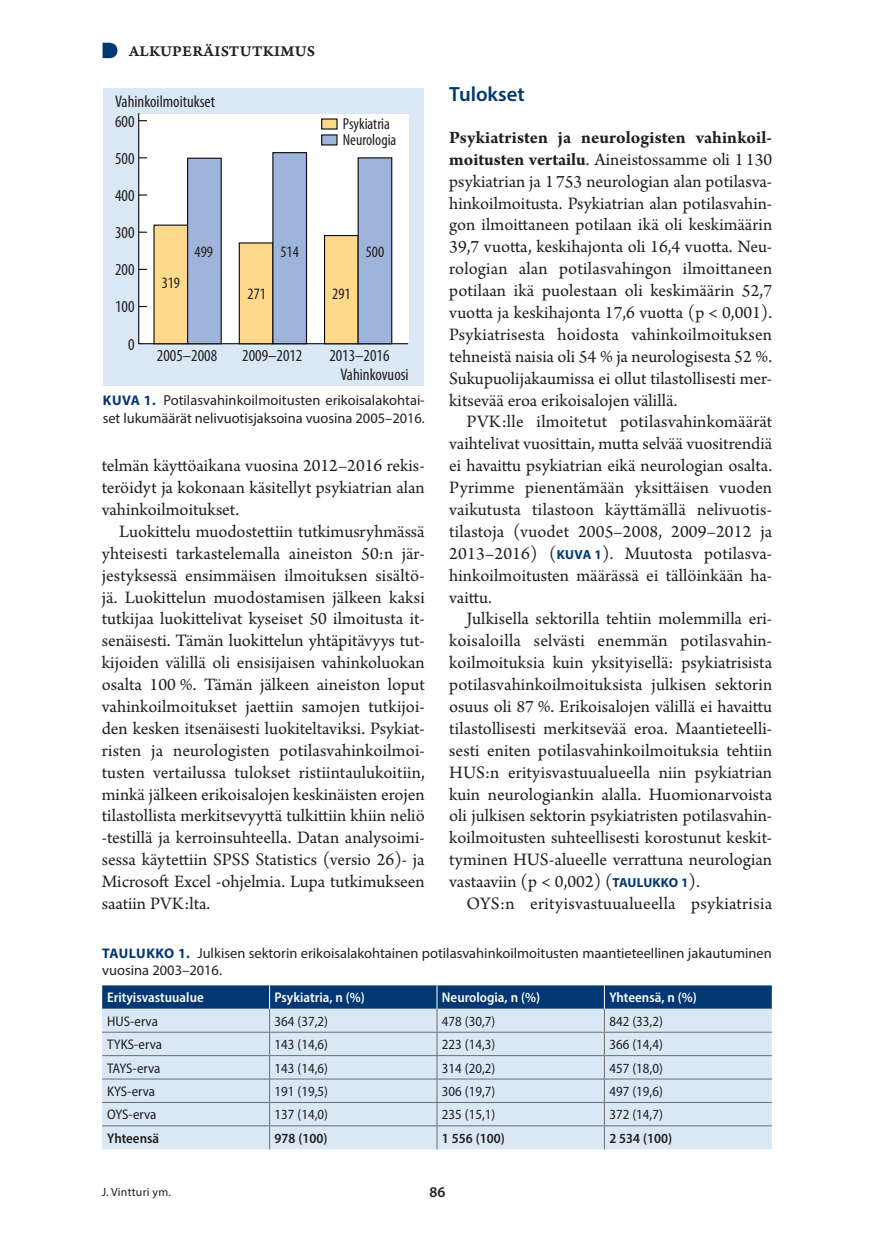
<style>
.page{position:relative;width:874px;height:1241px;background:#fff}
.page>*{position:absolute;margin:0;border:0;box-sizing:border-box;transform-origin:0 0}
.v1{font:600 20.65px "Myriad Pro";color:#013874}
.l_ei_sis{font:18.38px/21.9px "Arno Pro";color:#231f20;text-align:justify}
.t1{font:condensed 16.8px "Myriad Pro";color:#231f20}
.t2{font:condensed 15.92px/15.9px "Myriad Pro";color:#231f20}
.vinj{font:15.75px "Arno Pro Smbd Caption";letter-spacing:.015em;color:#231f20}
.t3{font:600 14.88px "Myriad Pro";color:#231f20}
.kt{font:14.35px/17.5px "Myriad Pro";color:#231f20}
.t{font:semi-condensed 14px "Myriad Pro";color:#231f20}
.t_pl{font:600 semi-condensed 14px "Myriad Pro";color:#fff}
.t_pl_musta{font:600 semi-condensed 14px "Myriad Pro";color:#231f20}
.Ala{font:11.9px "Myriad Pro";letter-spacing:.02em;color:#231f20}
.s1{font-weight:700}
.s2{font-family:"Myriad Pro";font-weight:700;font-size:13.12px;color:#013874}
.s3{font-weight:700;font-size:14px;color:#013874}
</style>
<div class="page">
<svg style="left:102px;top:985px;width:669px;height:164px;background:#b7cade"></svg>
<div style="left:103px;top:88px;width:320px;height:297px;background:#dae7f5"></div>
<div style="left:138px;top:113px;width:271px;height:232px;background:#fff"></div>
<svg style="left:139px;top:231px;width:8px;height:2px"></svg>
<div style="left:154px;top:225px;width:33px;height:118px;background:#fed88b"></div>
<div style="left:187px;top:158px;width:34px;height:185px;background:#9fb4da"></div>
<div style="left:187px;top:158px;width:35px;height:186px;border:1px solid #0e0c14"></div>
<div style="left:239px;top:243px;width:34px;height:100px;background:#fed88b"></div>
<div style="left:238px;top:242px;width:35px;height:102px;border:1px solid #0e0c14"></div>
<div style="left:273px;top:153px;width:33px;height:190px;background:#9fb4da"></div>
<div style="left:272px;top:152px;width:35px;height:192px;border:1px solid #0e0c14"></div>
<div style="left:324px;top:235px;width:34px;height:108px;background:#fed88b"></div>
<div style="left:324px;top:235px;width:34px;height:109px;border:1px solid #0e0c14"></div>
<div style="left:358px;top:158px;width:33px;height:185px;background:#9fb4da"></div>
<div style="left:357px;top:157px;width:35px;height:187px;border:1px solid #0e0c14"></div>
<div style="left:321px;top:119px;width:16px;height:10px;background:#fed88b"></div>
<div style="left:321px;top:135px;width:16px;height:10px;background:#9fb4da"></div>
<div style="left:321px;top:134px;width:16px;height:11px;border:1px solid #0e0c14"></div>
<svg style="left:102px;top:43px;width:15px;height:15px"></svg>
<p class="vinj" style="left:129px;top:41px;width:188px">ALKUPERÄISTUTKIMUS</p>
<p class="v1" style="left:449px;top:81px;width:77px">Tulokset</p>
<p class="l_ei_sis" style="left:449px;top:127px;width:324px"><span class="s1">Psykiatristen ja neurologisten vahinkoil&shy;moitusten vertailu</span>. Aineistossamme oli 1 130 psykiatrian ja 1 753 neurologian alan potilasva&shy;hinkoilmoitusta. Psykiatrian alan potilasvahin&shy;gon ilmoittaneen potilaan ikä oli keskimäärin 39,7 vuotta, keskihajonta oli 16,4 vuotta. Neu&shy;rologian alan potilasvahingon ilmoittaneen potilaan ikä puolestaan oli keskimäärin 52,7 vuotta ja keskihajonta 17,6 vuotta (p &lt; 0,001).<br>Psykiatrisesta hoidosta vahinkoilmoituksen tehneistä naisia oli 54 % ja neurologisesta 52 %.<br>Sukupuolijakaumissa ei ollut tilastollisesti mer&shy;kitsevää eroa erikoisalojen välillä.</p>
<p class="l_ei_sis" style="left:449px;top:412px;width:324px;text-indent:17px">PVK:lle ilmoitetut potilasvahinkomäärät vaihtelivat vuosittain, mutta selvää vuositrendiä ei havaittu psykiatrian eikä neurologian osalta.<br>Pyrimme pienentämään yksittäisen vuoden vaikutusta tilastoon käyttämällä nelivuotis&shy;tilastoja (vuodet 2005–2008, 2009–2012 ja 2013–2016) (<span class="s2">KUVA 1</span>). Muutosta potilasva&shy;hinkoilmoitusten määrässä ei tällöinkään ha&shy;vaittu.</p>
<p class="l_ei_sis" style="left:449px;top:609px;width:324px;text-indent:17px">Julkisella sektorilla tehtiin molemmilla eri&shy;koisaloilla selvästi enemmän potilasvahin&shy;koilmoituksia kuin yksityisellä: psykiatrisista potilasvahinkoilmoituksista julkisen sektorin osuus oli 87 %. Erikoisalojen välillä ei havaittu tilastollisesti merkitsevää eroa. Maantieteelli&shy;sesti eniten potilasvahinkoilmoituksia tehtiin HUS:n erityisvastuualueella niin psykiatrian kuin neurologiankin alalla. Huomionarvoista oli julkisen sektorin psykiatristen potilasvahin&shy;koilmoitusten suhteellisesti korostunut keskit&shy;tyminen HUS-alueelle verrattuna neurologian vastaaviin (p &lt; 0,002) (<span class="s2">TAULUKKO 1</span>).</p>
<p class="l_ei_sis" style="left:466px;top:893px;width:307px">OYS:n erityisvastuualueella psykiatrisia</p>
<p class="kt" style="left:102px;top:943px;width:670px"><span class="s3">TAULUKKO 1.</span> Julkisen sektorin erikoisalakohtainen potilasvahinkoilmoitusten maantieteellinen jakautuminen vuosina 2003–2016.</p>
<p class="t_pl" style="left:107px;top:988px;width:98px">Erityisvastuualue</p>
<p class="t_pl" style="left:274px;top:988px;width:92px">Psykiatria, n (%)</p>
<p class="t_pl" style="left:441px;top:988px;width:100px">Neurologia, n (%)</p>
<p class="t_pl" style="left:609px;top:988px;width:89px">Yhteensä, n (%)</p>
<p class="t" style="left:107px;top:1012px;width:52px">HUS-erva</p>
<p class="t" style="left:274px;top:1012px;width:55px">364 (37,2)</p>
<p class="t" style="left:441px;top:1012px;width:55px">478 (30,7)</p>
<p class="t" style="left:609px;top:1012px;width:55px">842 (33,2)</p>
<p class="t" style="left:107px;top:1035px;width:56px">TYKS-erva</p>
<p class="t" style="left:274px;top:1035px;width:55px">143 (14,6)</p>
<p class="t" style="left:441px;top:1035px;width:55px">223 (14,3)</p>
<p class="t" style="left:609px;top:1035px;width:55px">366 (14,4)</p>
<p class="t" style="left:107px;top:1059px;width:55px">TAYS-erva</p>
<p class="t" style="left:274px;top:1059px;width:55px">143 (14,6)</p>
<p class="t" style="left:441px;top:1059px;width:55px">314 (20,2)</p>
<p class="t" style="left:609px;top:1059px;width:55px">457 (18,0)</p>
<p class="t" style="left:107px;top:1082px;width:49px">KYS-erva</p>
<p class="t" style="left:274px;top:1082px;width:55px">191 (19,5)</p>
<p class="t" style="left:441px;top:1082px;width:55px">306 (19,7)</p>
<p class="t" style="left:609px;top:1082px;width:55px">497 (19,6)</p>
<p class="t" style="left:107px;top:1105px;width:51px">OYS-erva</p>
<p class="t" style="left:274px;top:1105px;width:55px">137 (14,0)</p>
<p class="t" style="left:441px;top:1105px;width:55px">235 (15,1)</p>
<p class="t" style="left:609px;top:1105px;width:55px">372 (14,7)</p>
<p class="t_pl_musta" style="left:107px;top:1129px;width:53px">Yhteensä</p>
<p class="t_pl_musta" style="left:274px;top:1129px;width:54px">978 (100)</p>
<p class="t_pl_musta" style="left:441px;top:1129px;width:64px">1 556 (100)</p>
<p class="t_pl_musta" style="left:609px;top:1129px;width:64px">2 534 (100)</p>
<p class="t1" style="left:115px;top:92px;width:101px">Vahinkoilmoitukset</p>
<p class="t1" style="left:115px;top:111px;width:21px">600</p>
<p class="t1" style="left:115px;top:148px;width:21px">500</p>
<p class="t1" style="left:115px;top:185px;width:21px">400</p>
<p class="t1" style="left:115px;top:222px;width:21px">300</p>
<p class="t1" style="left:115px;top:259px;width:21px">200</p>
<p class="t1" style="left:115px;top:297px;width:21px">100</p>
<p class="t1" style="left:128px;top:334px;width:8px">0</p>
<p class="t2" style="left:343px;top:116px;width:55px">Psykiatria<br>Neurologia</p>
<p class="t2" style="left:194px;top:244px;width:20px">499</p>
<p class="t2" style="left:365px;top:244px;width:20px">500</p>
<p class="t2" style="left:280px;top:244px;width:20px">514</p>
<p class="t2" style="left:162px;top:274px;width:20px">319</p>
<p class="t2" style="left:247px;top:285px;width:20px">271</p>
<p class="t2" style="left:332px;top:285px;width:20px">291</p>
<p class="t1" style="left:157px;top:345px;width:62px">2005–2008</p>
<p class="t1" style="left:242px;top:345px;width:62px">2009–2012</p>
<p class="t1" style="left:329px;top:345px;width:62px">2013–2016</p>
<p class="t1" style="left:340px;top:364px;width:70px">Vahinkovuosi</p>
<p class="kt" style="left:103px;top:391px;width:323px"><span class="s3">KUVA 1.</span> Potilasvahinkoilmoitusten erikoisalakohtai&shy;set lukumäärät nelivuotisjaksoina vuosina 2005–2016.</p>
<p class="l_ei_sis" style="left:102px;top:455px;width:324px">telmän käyttöaikana vuosina 2012–2016 rekis&shy;teröidyt ja kokonaan käsitellyt psykiatrian alan vahinkoilmoitukset.</p>
<p class="l_ei_sis" style="left:102px;top:521px;width:324px;text-indent:17px">Luokittelu muodostettiin tutkimusryhmässä yhteisesti tarkastelemalla aineiston 50:n jär&shy;jestyksessä ensimmäisen ilmoituksen sisältö&shy;jä. Luokittelun muodostamisen jälkeen kaksi tutkijaa luokittelivat kyseiset 50 ilmoitusta it&shy;senäisesti. Tämän luokittelun yhtäpitävyys tut&shy;kijoiden välillä oli ensisijaisen vahinkoluokan osalta 100 %. Tämän jälkeen aineiston loput vahinkoilmoitukset jaettiin samojen tutkijoi&shy;den kesken itsenäisesti luokiteltaviksi. Psykiat&shy;risten ja neurologisten potilasvahinkoilmoi&shy;tusten vertailussa tulokset ristiintaulukoitiin, minkä jälkeen erikoisalojen keskinäisten erojen tilastollista merkitsevyyttä tulkittiin khiin neliö ‑testillä ja kerroinsuhteella. Datan analysoimi&shy;sessa käytettiin SPSS Statistics (versio 26)- ja Microsoft Excel ‑ohjelmia. Lupa tutkimukseen saatiin PVK:lta.</p>
<p class="Ala" style="left:102px;top:1184px;width:71px">J. Vintturi ym.</p>
<p class="t3" style="left:429px;top:1182px;width:17px">86</p>
</div>
